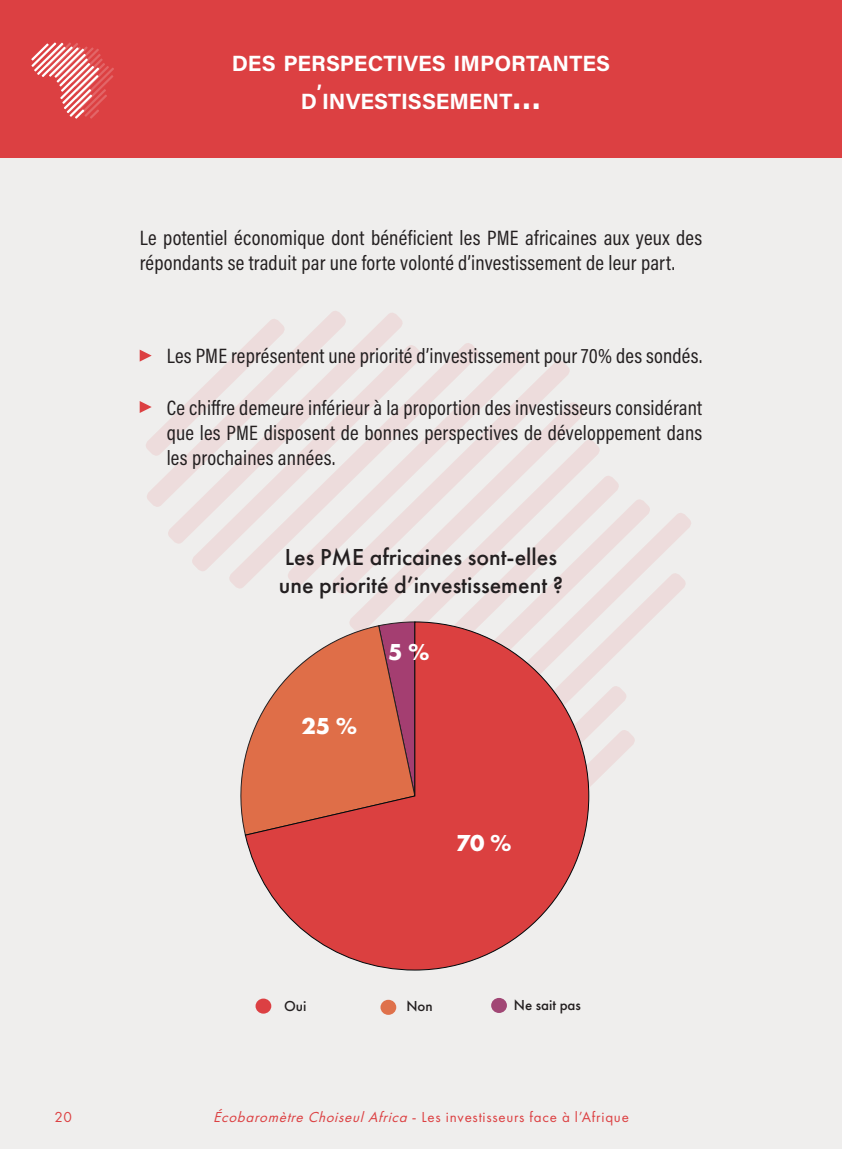
<style>
.page{position:relative;width:842px;height:1149px;background:#fff}
.page>*{position:absolute;margin:0;border:0;box-sizing:border-box;transform-origin:0 0}
.t1{font:500 24px/28.8px "Futura PT";color:#231f20}
.t2{font:700 24px "Futura PT";color:#fff}
.t3{font:700 22.05px/37.8px "Acumin Pro";color:#fff;text-align:center}
.t4{font:21px/25.2px "Acumin Pro Cond";letter-spacing:.01em;color:#231f20}
.t5{font:700 18.3px "Acumin Pro";color:#fff}
.t6{font:15px "Futura PT";letter-spacing:.05em;color:#dc4042}
.t7{font:500 15px "Futura PT";color:#231f20}
.s1{font-size:31.5px}
.s2{font-style:italic}
</style>
<div class="page">
<div style="left:0;top:0;width:842px;height:1148px;background:#efeeed"></div>
<svg style="left:146px;top:311px;width:545px;height:525px"></svg>
<div style="left:0;top:0;width:842px;height:158px;background:#dc4042"></div>
<svg style="left:31px;top:42px;width:83px;height:77px"></svg>
<svg style="left:140px;top:349px;width:12px;height:12px"></svg>
<svg style="left:140px;top:401px;width:12px;height:12px"></svg>
<div style="left:380px;top:999px;width:16px;height:15px;background:#df714b;border-radius:50%"></div>
<div style="left:491px;top:997px;width:16px;height:15px;background:#a14775;border-radius:50%"></div>
<div style="left:256px;top:998px;width:15px;height:15px;background:#dc4043;border-radius:50%"></div>
<svg style="left:224px;top:624px;width:21px;height:211px"></svg>
<svg style="left:245px;top:621px;width:344px;height:349px"></svg>
<p class="t3" style="left:232px;top:43px;width:380px">DES PERSPECTIVES IMPORTANTES<br>D INVESTISSEMENT<span class="s1">…</span></p>
<p class="t5" style="left:317px;top:79px;width:7px">’</p>
<p class="t4" style="left:140px;top:225px;width:564px">Le potentiel économique dont bénéficient les PME africaines aux yeux des répondants se traduit par une forte volonté d’investissement de leur part.</p>
<p class="t4" style="left:167px;top:343px;width:537px">Les PME représentent une priorité d’investissement pour 70% des sondés.</p>
<p class="t4" style="left:167px;top:394px;width:537px;text-align:justify">Ce chiffre demeure inférieur à la proportion des investisseurs considérant que les PME disposent de bonnes perspectives de développement dans les prochaines années.</p>
<p class="t1" style="left:279px;top:542px;width:286px">Les PME africaines sont-elles une priorité d’investissement ?</p>
<p class="t2" style="left:301px;top:710px;width:57px">25 %</p>
<p class="t2" style="left:388px;top:636px;width:43px">5 %</p>
<p class="t2" style="left:456px;top:827px;width:57px">70 %</p>
<p class="t7" style="left:284px;top:996px;width:24px">Oui</p>
<p class="t7" style="left:406px;top:996px;width:28px">Non</p>
<p class="t7" style="left:514px;top:995px;width:69px">Ne sait pas</p>
<p class="t6" style="left:54px;top:1107px;width:19px">20</p>
<p class="t6" style="left:213px;top:1107px;width:417px"><span class="s2">Écobaromètre ChoiseulAfrica</span> - Les investisseurs face à l’Afrique</p>
</div>
